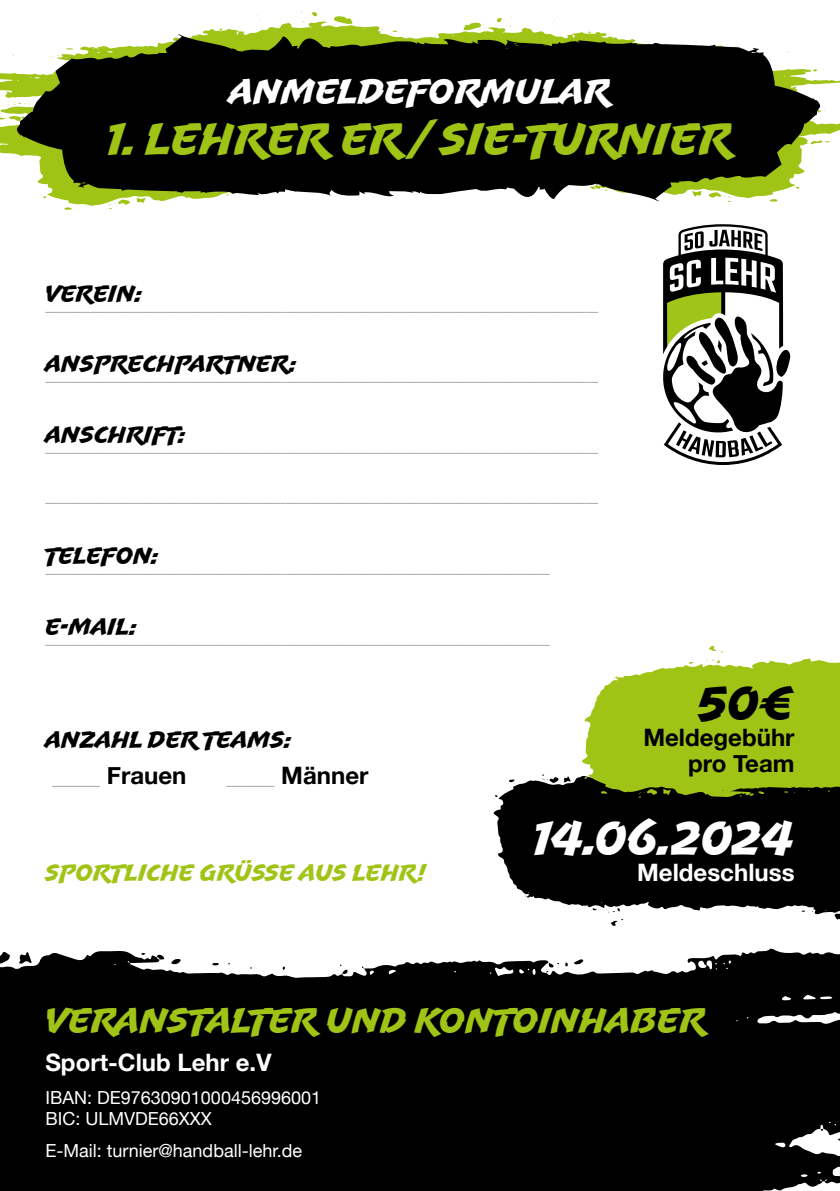
<style>
.page{position:relative;width:840px;height:1191px;background:#fff}
.page>*{position:absolute;margin:0;border:0;box-sizing:border-box;transform-origin:0 0}
.t1{font:48px "Uppercut Angle";color:#fff}
.t2{font:48px "Uppercut Angle";color:#000}
.t3{font:45.8px "Uppercut Angle";color:#a0c416}
.t4{font:36px "Uppercut Angle";color:#a0c416}
.t5{font:36px "Uppercut Angle";color:#fff}
.t6{font:700 24px/50px "Helvetica Neue";color:#b3b3b3}
.t7{font:24px "Uppercut Angle";color:#000}
.t8{font:700 24px/26px "Helvetica Neue";color:#000;text-align:right}
.t9{font:700 24px "Helvetica Neue";color:#fff}
.t10{font:24px "Uppercut Angle";color:#a0c416}
.t11{font:18px/21.6px "Helvetica Neue";color:#fff}
.s1{color:#b3b3b3}
</style>
<div class="page">
<svg style="left:821px;top:140px;width:8px;height:3px"></svg>
<svg style="left:0;top:15px;width:555px;height:139px"></svg>
<svg style="left:333px;top:16px;width:20px;height:8px"></svg>
<svg style="left:311px;top:12px;width:7px;height:5px"></svg>
<svg style="left:0;top:115px;width:15px;height:6px"></svg>
<svg style="left:257px;top:16px;width:3px;height:4px"></svg>
<svg style="left:8px;top:102px;width:7px;height:3px"></svg>
<svg style="left:15px;top:27px;width:806px;height:182px;fill:#000"></svg>
<svg style="left:493px;top:776px;width:346px;height:138px;background:#1f1f1f"></svg>
<svg style="left:833px;top:913px;width:6px;height:7px"></svg>
<svg style="left:508px;top:779px;width:6px;height:3px"></svg>
<svg style="left:610px;top:919px;width:13px;height:7px"></svg>
<svg style="left:541px;top:774px;width:29px;height:9px"></svg>
<svg style="left:608px;top:908px;width:11px;height:4px"></svg>
<svg style="left:581px;top:651px;width:258px;height:159px;background:#98b332"></svg>
<svg style="left:662px;top:789px;width:8px;height:6px"></svg>
<svg style="left:600px;top:791px;width:7px;height:2px"></svg>
<svg style="left:748px;top:791px;width:15px;height:5px"></svg>
<svg style="left:708px;top:646px;width:14px;height:6px"></svg>
<svg style="left:638px;top:789px;width:18px;height:8px"></svg>
<svg style="left:706px;top:659px;width:13px;height:4px"></svg>
<svg style="left:0;top:948px;width:839px;height:243px;background:#131313"></svg>
<svg style="left:0;top:951px;width:10px;height:13px"></svg>
<svg style="left:19px;top:952px;width:13px;height:11px"></svg>
<svg style="left:837px;top:1132px;width:2px;height:9px"></svg>
<svg style="left:171px;top:958px;width:10px;height:6px"></svg>
<svg style="left:157px;top:954px;width:7px;height:5px"></svg>
<svg style="left:212px;top:963px;width:7px;height:2px"></svg>
<svg style="left:282px;top:966px;width:3px;height:4px"></svg>
<svg style="left:564px;top:959px;width:19px;height:7px"></svg>
<svg style="left:340px;top:964px;width:7px;height:11px"></svg>
<svg style="left:546px;top:962px;width:12px;height:11px"></svg>
<svg style="left:663px;top:224px;width:128px;height:241px"></svg>
<h3 class="t5" style="left:229px;top:71px;width:383px">ANMELDEFORMULAR</h3>
<h2 class="t3" style="left:108px;top:112px;width:626px">1. LEHRER ER / SIE-TURNIER</h2>
<p class="t7" style="left:45px;top:279px;width:99px">VEREIN:</p>
<p class="t6" style="left:45px;top:277px;width:553px">______________________________________________</p>
<p class="t7" style="left:45px;top:350px;width:253px">ANSPRECHPARTNER:</p>
<p class="t6" style="left:45px;top:347px;width:553px">______________________________________________</p>
<p class="t7" style="left:45px;top:421px;width:142px">ANSCHRIFT:</p>
<p class="t6" style="left:45px;top:418px;width:553px">______________________________________________ ______________________________________________</p>
<p class="t7" style="left:45px;top:542px;width:115px">TELEFON:</p>
<p class="t6" style="left:45px;top:539px;width:505px">__________________________________________</p>
<p class="t7" style="left:45px;top:612px;width:94px">E-MAIL:</p>
<p class="t6" style="left:45px;top:610px;width:505px">__________________________________________</p>
<p class="t7" style="left:45px;top:725px;width:248px">ANZAHL DER TEAMS:</p>
<p class="t8" style="left:52px;top:763px;width:136px"><span class="s1">____</span> Frauen</p>
<p class="t8" style="left:226px;top:763px;width:143px"><span class="s1">____</span> Männer</p>
<h1 class="t2" style="left:697px;top:675px;width:98px">50€</h1>
<p class="t8" style="left:643px;top:725px;width:153px">Meldegebühr pro Team</p>
<p class="t10" style="left:45px;top:858px;width:382px">SPORTLICHE GRÜßE AUS LEHR!</p>
<h1 class="t1" style="left:533px;top:810px;width:262px">14.06.2024</h1>
<p class="t9" style="left:636px;top:853px;width:159px">Meldeschluss</p>
<h3 class="t4" style="left:45px;top:1000px;width:662px">VERANSTALTER UND KONTOINHABER</h3>
<p class="t9" style="left:45px;top:1043px;width:227px">Sport-Club Lehr e.V</p>
<p class="t11" style="left:45px;top:1087px;width:277px">IBAN: DE97630901000456996001<br>BIC: ULMVDE66XXX</p>
<p class="t11" style="left:45px;top:1140px;width:258px">E-Mail: turnier@handball-lehr.de</p>
</div>
